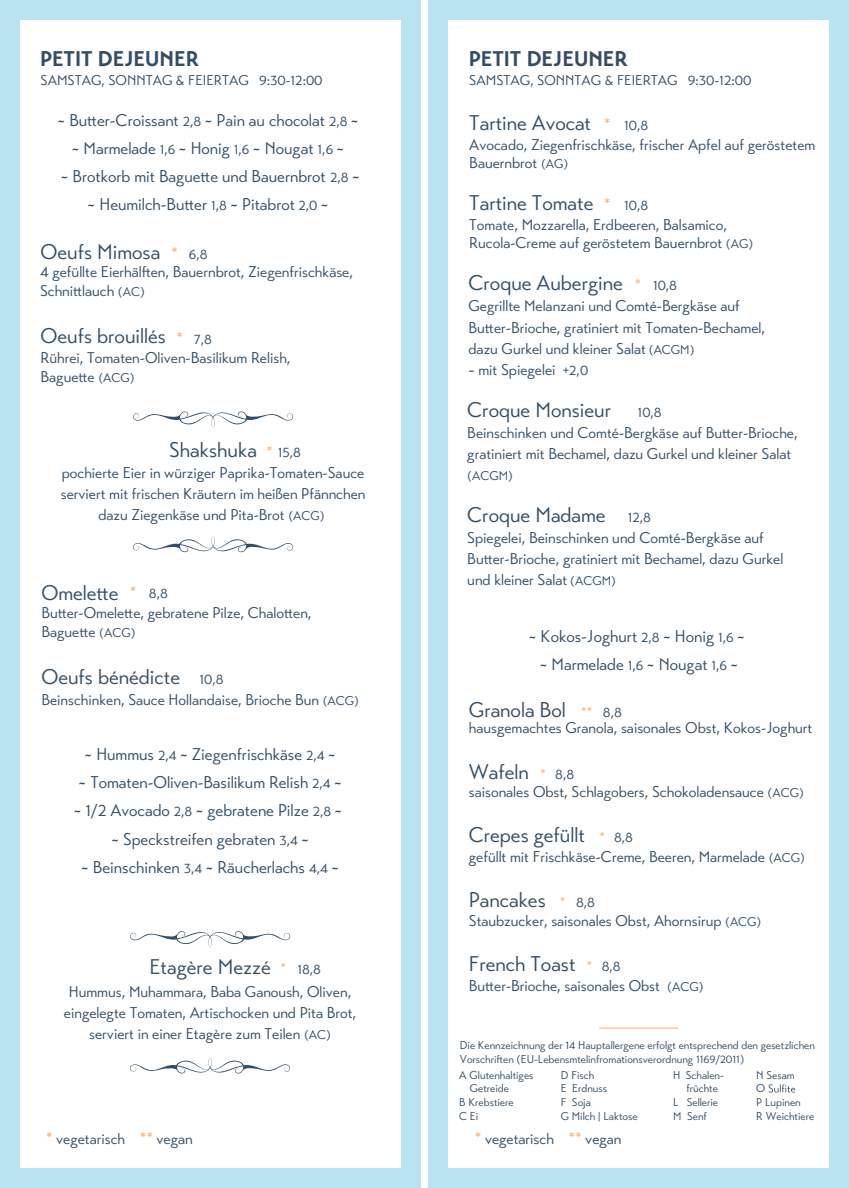
<style>
.page{position:relative;width:849px;height:1188px;background:#fff}
.page>*{position:absolute;margin:0;border:0;box-sizing:border-box;transform-origin:0 0}
.t1{font:21.15px "Transat Standard";color:#324e66}
.t2{font:700 21.15px "Transat";color:#324e66}
.t3{font:16.95px/28.2px "Transat Standard";color:#324e66;text-align:center}
.t4{font:16.95px "Transat Standard";color:#faac65}
.t5{font:15.45px/21.1px "Transat Standard";color:#324e66}
.t6{font:14.1px "Transat Standard";color:#324e66}
.t7{font:14.1px "Transat Standard";color:#faac65}
.t8{font:12.75px "Transat Standard";color:#324e66}
.t9{font:11.25px/13.5px "Transat Standard";color:#324e66}
.s1{font-size:18.3px}
.s2{font-size:14.1px}
.s3{font-size:16.95px;color:#faac65}
.s4{font-size:12.75px}
.s5{font-size:15.45px;color:#faac65}
.s6{font-size:14.1px;color:#faac65}
.s7{color:#faac65}
</style>
<div class="page">
<div style="left:0;top:0;width:420px;height:1188px;background:#b9e3ee"></div>
<div style="left:20px;top:20px;width:380px;height:1148px;background:#fff"></div>
<svg style="left:133px;top:411px;width:160px;height:17px"></svg>
<svg style="left:133px;top:536px;width:160px;height:17px"></svg>
<svg style="left:130px;top:931px;width:160px;height:16px"></svg>
<svg style="left:130px;top:1057px;width:160px;height:17px"></svg>
<div style="left:428px;top:0;width:420px;height:1188px;background:#b9e3ee"></div>
<div style="left:448px;top:20px;width:380px;height:1148px;background:#fff"></div>
<svg style="left:768px;top:1084px;width:27px;height:8px"></svg>
<h1 class="t2" style="left:40px;top:46px;width:160px">PETIT DEJEUNER</h1>
<p class="t6" style="left:40px;top:75px;width:283px">SAMSTAG, SONNTAG &amp; FEIERTAG 9:30-12:00</p>
<p class="t3" style="left:57px;top:108px;width:303px"><span class="s1">~</span> Butter-Croissant <span class="s2">2,8</span> <span class="s1">~</span> Pain au chocolat <span class="s2">2,8</span> <span class="s1">~ ~</span> Marmelade <span class="s2">1,6</span> <span class="s1">~</span> Honig <span class="s2">1,6</span> <span class="s1">~</span> Nougat <span class="s2">1,6</span> <span class="s1">~<br>~</span> Brotkorb mit Baguette und Bauernbrot <span class="s2">2,8</span> <span class="s1">~ ~</span> Heumilch-Butter <span class="s2">1,8</span> <span class="s1">~</span> Pitabrot <span class="s2">2,0</span> <span class="s1">~</span></p>
<h1 class="t1" style="left:40px;top:243px;width:168px">Oeufs Mimosa <span class="s3">*</span> <span class="s2">6,8</span></h1>
<p class="t5" style="left:40px;top:264px;width:314px;line-height:18.6px">4 gefüllte Eierhälften, Bauernbrot, Ziegenfrischkäse,<br>Schnittlauch <span class="s4">(AC)</span></p>
<h1 class="t1" style="left:40px;top:328px;width:127px">Oeufs brouillés</h1>
<p class="t6" style="left:194px;top:334px;width:20px">7,8</p>
<p class="t5" style="left:40px;top:350px;width:251px;line-height:18.6px">Rührei, Tomaten-Oliven-Basilikum Relish,<br>Baguette <span class="s4">(ACG)</span></p>
<p class="t4" style="left:176px;top:332px;width:8px">*</p>
<h1 class="t1" style="left:169px;top:442px;width:133px">Shakshuka <span class="s5">*</span> <span class="s2">15,8</span></h1>
<p class="t5" style="left:61px;top:464px;width:306px;text-align:center">pochierte Eier in würziger Paprika-Tomaten-Sauce serviert mit frischen Kräutern im heißen Pfännchen dazu Ziegenkäse und Pita-Brot <span class="s4">(ACG)</span></p>
<h1 class="t1" style="left:41px;top:584px;width:128px">Omelette <span class="s3">*</span> <span class="s2">8,8</span></h1>
<p class="t5" style="left:41px;top:605px;width:271px;line-height:18.6px">Butter-Omelette, gebratene Pilze, Chalotten,<br>Baguette <span class="s4">(ACG)</span></p>
<h1 class="t1" style="left:41px;top:669px;width:184px">Oeufs bénédicte <span class="s2">10,8</span></h1>
<p class="t5" style="left:41px;top:690px;width:319px">Beinschinken, Sauce Hollandaise, Brioche Bun <span class="s4">(ACG)</span></p>
<p class="t3" style="left:74px;top:741px;width:270px"><span class="s1">~</span> Hummus <span class="s2">2,4</span> <span class="s1">~</span> Ziegenfrischkäse <span class="s2">2,4</span> <span class="s1">~<br>~</span> Tomaten-Oliven-Basilikum Relish <span class="s2">2,4</span> <span class="s1">~ ~</span> 1/2 Avocado <span class="s2">2,8</span> <span class="s1">~</span> gebratene Pilze <span class="s2">2,8</span> <span class="s1">~ ~</span> Speckstreifen gebraten <span class="s2">3,4</span> <span class="s1">~<br>~</span> Beinschinken <span class="s2">3,4</span> <span class="s1">~</span> Räucherlachs <span class="s2">4,4</span> <span class="s1">~</span></p>
<h1 class="t1" style="left:149px;top:958px;width:123px">Etagère Mezzé</h1>
<p class="t6" style="left:297px;top:964px;width:25px">18,8</p>
<p class="t5" style="left:64px;top:982px;width:294px;text-align:center">Hummus, Muhammara, Baba Ganoush, Oliven, eingelegte Tomaten, Artischocken und Pita Brot, serviert in einer Etagère zum Teilen <span class="s4">(AC)</span></p>
<p class="t7" style="left:280px;top:962px;width:7px">*</p>
<p class="t5" style="left:46px;top:1129px;width:148px"><span class="s3">*</span> vegetarisch <span class="s3">**</span> vegan</p>
<h1 class="t2" style="left:468px;top:46px;width:160px">PETIT DEJEUNER</h1>
<p class="t6" style="left:469px;top:75px;width:283px">SAMSTAG, SONNTAG &amp; FEIERTAG 9:30-12:00</p>
<h1 class="t1" style="left:469px;top:115px;width:143px">Tartine Avocat <span class="s3">*</span></h1>
<p class="t5" style="left:469px;top:136px;width:347px;line-height:18.6px">Avocado, Ziegenfrischkäse, frischer Apfel auf geröstetem<br>Bauernbrot <span class="s4">(AG)</span></p>
<p class="t6" style="left:624px;top:120px;width:26px">10,8</p>
<h1 class="t1" style="left:469px;top:195px;width:143px">Tartine Tomate <span class="s3">*</span></h1>
<p class="t5" style="left:469px;top:217px;width:285px;line-height:18.6px">Tomate, Mozzarella, Erdbeeren, Balsamico,<br>Rucola-Creme auf geröstetem Bauernbrot <span class="s4">(AG)</span></p>
<p class="t6" style="left:624px;top:200px;width:26px">10,8</p>
<h1 class="t1" style="left:468px;top:275px;width:156px">Croque Aubergine</h1>
<p class="t5" style="left:468px;top:297px;width:298px">Gegrillte Melanzani und Comté-Bergkäse auf Butter-Brioche, gratiniert mit Tomaten-Bechamel, dazu Gurkel und kleiner Salat <span class="s4">(ACGM)<br></span>~ mit Spiegelei <span class="s2">+2,0</span></p>
<p class="t6" style="left:634px;top:280px;width:44px"><span class="s5">*</span> 10,8</p>
<h1 class="t1" style="left:467px;top:402px;width:145px">Croque Monsieur</h1>
<p class="t5" style="left:467px;top:424px;width:332px">Beinschinken und Comté-Bergkäse auf Butter-Brioche, gratiniert mit Bechamel, dazu Gurkel und kleiner Salat</p>
<p class="t8" style="left:467px;top:471px;width:47px">(ACGM)</p>
<p class="t6" style="left:637px;top:407px;width:26px">10,8</p>
<h1 class="t1" style="left:467px;top:506px;width:140px">Croque Madame</h1>
<p class="t5" style="left:467px;top:528px;width:317px">Spiegelei, Beinschinken und Comté-Bergkäse auf<br>Butter-Brioche, gratiniert mit Bechamel, dazu Gurkel und kleiner Salat <span class="s4">(ACGM)</span></p>
<p class="t6" style="left:627px;top:511px;width:25px">12,8</p>
<p class="t3" style="left:528px;top:624px;width:217px"><span class="s1">~</span> Kokos-Joghurt <span class="s2">2,8</span> <span class="s1">~</span> Honig <span class="s2">1,6</span> <span class="s1">~ ~</span> Marmelade <span class="s2">1,6</span> <span class="s1">~</span> Nougat <span class="s2">1,6</span> <span class="s1">~</span></p>
<h1 class="t1" style="left:468px;top:701px;width:125px">Granola Bol <span class="s6">**</span></h1>
<p class="t5" style="left:468px;top:719px;width:345px">hausgemachtes Granola, saisonales Obst, Kokos-Joghurt</p>
<p class="t6" style="left:602px;top:706px;width:20px">8,8</p>
<h1 class="t1" style="left:468px;top:763px;width:62px">Wafeln</h1>
<p class="t5" style="left:468px;top:782px;width:336px">saisonales Obst, Schlagobers, Schokoladensauce <span class="s4">(ACG)</span></p>
<p class="t6" style="left:540px;top:768px;width:35px"><span class="s7">*</span> 8,8</p>
<h1 class="t1" style="left:468px;top:827px;width:118px">Crepes gefüllt</h1>
<p class="t5" style="left:468px;top:847px;width:337px">gefüllt mit Frischkäse-Creme, Beeren, Marmelade <span class="s4">(ACG)</span></p>
<p class="t6" style="left:599px;top:832px;width:35px"><span class="s7">*</span> 8,8</p>
<h1 class="t1" style="left:468px;top:892px;width:78px">Pancakes</h1>
<p class="t5" style="left:468px;top:911px;width:294px">Staubzucker, saisonales Obst, Ahornsirup <span class="s4">(ACG)</span></p>
<p class="t6" style="left:559px;top:897px;width:37px"><span class="s7">*</span> 8,8</p>
<h1 class="t1" style="left:468px;top:955px;width:108px">French Toast</h1>
<p class="t5" style="left:468px;top:976px;width:236px">Butter-Brioche, saisonales Obst <span class="s4">(ACG)</span></p>
<p class="t6" style="left:586px;top:960px;width:35px"><span class="s7">*</span> 8,8</p>
<p class="t9" style="left:459px;top:1039px;width:356px">Die Kennzeichnung der 14 Hauptallergene erfolgt entsprechend den gesetzlichen<br>Vorschriften (EU-Lebensmtelinfromationsverordnung 1169/2011)</p>
<p class="t9" style="left:459px;top:1069px;width:76px">A Glutenhaltiges</p>
<p class="t9" style="left:469px;top:1083px;width:41px">Getreide</p>
<p class="t9" style="left:459px;top:1096px;width:56px">B Krebstiere</p>
<p class="t9" style="left:459px;top:1110px;width:20px">C Ei</p>
<p class="t9" style="left:560px;top:1069px;width:78px">D Fisch<br>E Erdnuss<br>F Soja<br>G Milch | Laktose</p>
<p class="t9" style="left:672px;top:1069px;width:52px">H Schalen-</p>
<p class="t9" style="left:756px;top:1069px;width:60px">N Sesam<br>O<br>P Lupinen<br>R Weichtiere</p>
<p class="t9" style="left:686px;top:1083px;width:33px">früchte</p>
<p class="t9" style="left:672px;top:1096px;width:47px">L Sellerie</p>
<p class="t9" style="left:672px;top:1110px;width:35px">M Senf</p>
<p class="t5" style="left:474px;top:1129px;width:148px"><span class="s3">*</span> vegetarisch <span class="s3">**</span> vegan</p>
</div>
